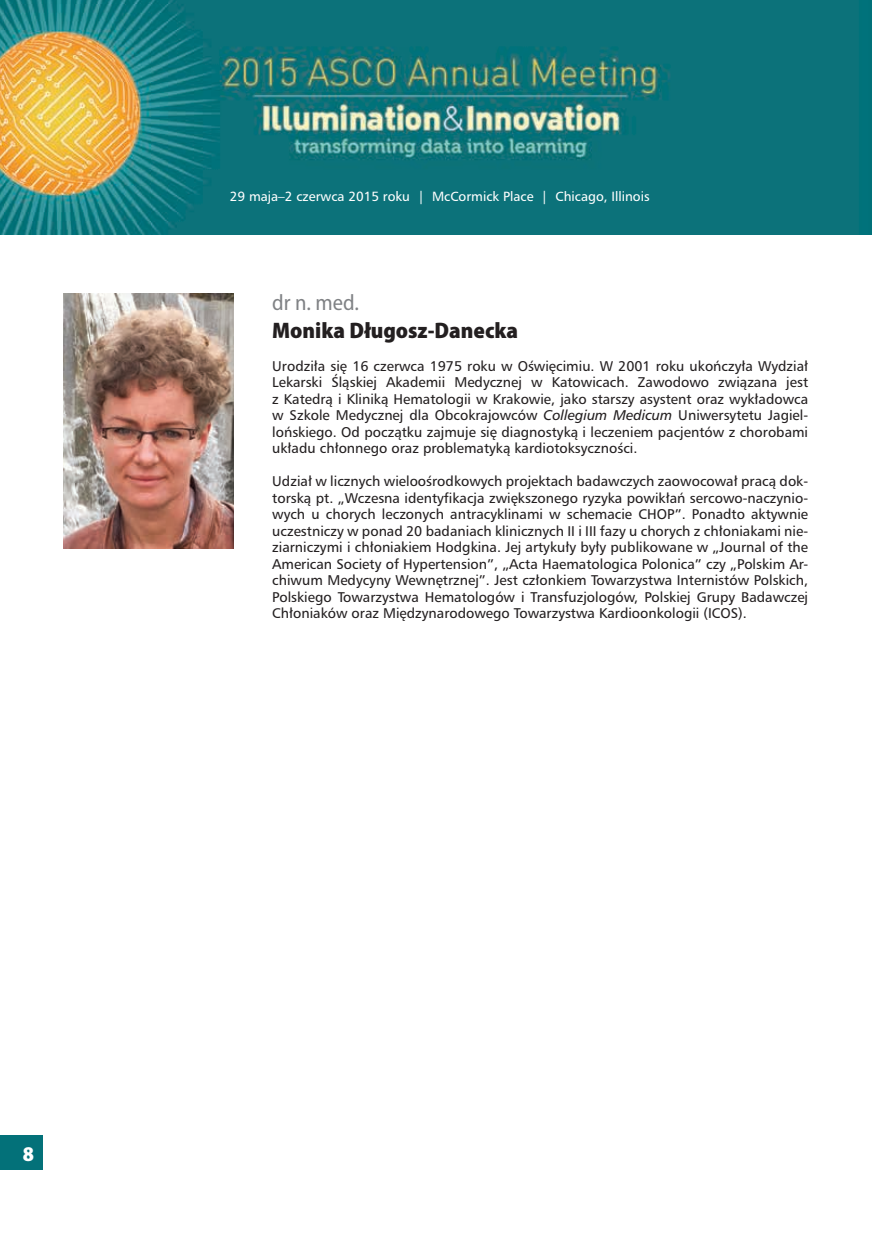
<style>
.page{position:relative;width:872px;height:1234px;background:#fff}
.page>*{position:absolute;margin:0;border:0;box-sizing:border-box;transform-origin:0 0}
.t1{font:900 semi-condensed 22.5px "Myriad Pro";color:#231f20}
.t2{font:semi-condensed 22.5px "Myriad Pro";color:#808285}
.t3{font:900 semi-condensed 21px "Myriad Pro";color:#fff}
.t4{font:13.5px/16.5px "Humnst 777 PL";color:#231f20;text-align:justify}
.t5{font:12.75px "Humnst 777 PL";color:#fff}
.s1{font-style:italic}
</style>
<div class="page">
<img style="left:0;top:0;width:872px;height:234px">
<div style="left:0;top:1135px;width:43px;height:34px;background:#037179"></div>
<img style="left:64px;top:293px;width:170px;height:256px">
<p class="t5" style="left:230px;top:188px;width:421px">29 maja–2 czerwca 2015 roku | McCormick Place | Chicago, Illinois</p>
<h1 class="t2" style="left:272px;top:291px;width:88px">dr n. med.</h1>
<h1 class="t1" style="left:272px;top:317px;width:247px">Monika Długosz-Danecka</h1>
<p class="t4" style="left:272px;top:357px;width:537px">Urodziła się 16 czerwca 1975 roku w Oświęcimiu. W 2001 roku ukończyła Wydział Lekarski Śląskiej Akademii Medycznej w Katowicach. Zawodowo związana jest z Katedrą i Kliniką Hematologii w Krakowie, jako starszy asystent oraz wykładowca w Szkole Medycznej dla Obcokrajowców <span class="s1">Collegium Medicum</span> Uniwersytetu Jagiel&shy;lońskiego. Od początku zajmuje się diagnostyką i leczeniem pacjentów z chorobami układu chłonnego oraz problematyką kardiotoksyczności.</p>
<p class="t4" style="left:272px;top:472px;width:537px">Udział w licznych wieloośrodkowych projektach badawczych zaowocował pracą dok&shy;torską pt. „Wczesna identyfikacja zwiększonego ryzyka powikłań sercowo-naczynio&shy;wych u chorych leczonych antracyklinami w schemacie CHOP”. Ponadto aktywnie uczestniczy w ponad 20 badaniach klinicznych II i III fazy u chorych z chłoniakami nie&shy;ziarniczymi i chłoniakiem Hodgkina. Jej artykuły były publikowane w „Journal of the American Society of Hypertension”, „Acta Haematologica Polonica” czy „Polskim Ar&shy;chiwum Medycyny Wewnętrznej”. Jest członkiem Towarzystwa Internistów Polskich, Polskiego Towarzystwa Hematologów i Transfuzjologów, Polskiej Grupy Badawczej Chłoniaków oraz Międzynarodowego Towarzystwa Kardioonkologii (ICOS).</p>
<h2 class="t3" style="left:23px;top:1141px;width:13px">8</h2>
</div>
